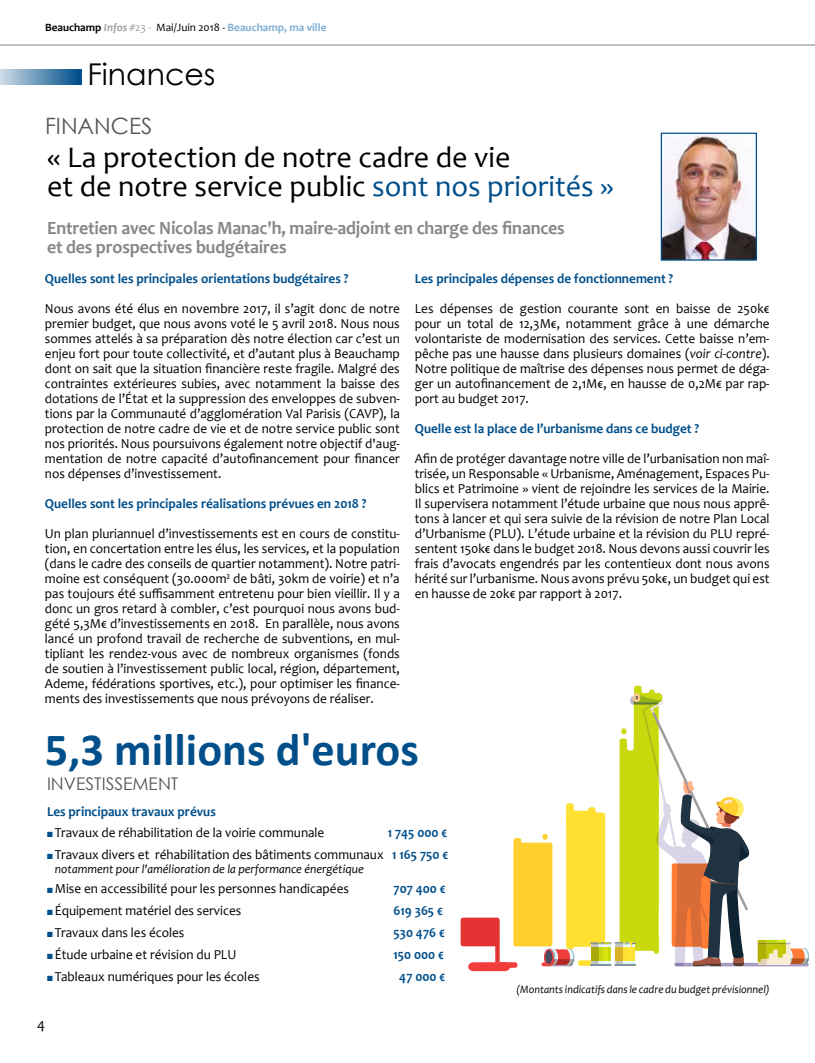
<style>
.page{position:relative;width:815px;height:1063px;background:#fff}
.page>*{position:absolute;margin:0;border:0;box-sizing:border-box;transform-origin:0 0}
.t1{font:700 46.25px "Calibri";color:#004f8b}
.t2{font:30px/28.8px "Candara";color:#000}
.t3{font:30px "Century Gothic";color:#000}
.t4{font:22.5px "Century Gothic";color:#575756}
.t5{font:700 18.75px/18.8px "Candara";letter-spacing:-.01em;color:#878787;scale:.96 1}
.t6{font:17.5px "Century Gothic";color:#575756}
.t7{font:15px "Candara";color:#000}
.t8{font:13.75px/15px "Candara";color:#000;text-align:justify;scale:.96 1}
.t9{font:700 13.75px "Candara";color:#004f8b;scale:.96 1}
.t10{font:italic 12.5px "Candara";color:#000;scale:.96 1}
.t11{font:italic 11.25px "Candara";color:#000;scale:.96 1}
.t12{font:700 11.25px "Candara";color:#7cadd3}
.s1{color:#000}
.s2{font-style:italic;color:#9d9d9c}
.s3{font-weight:400;color:#9d9d9c}
.s4{font-weight:400;color:#000}
.s5{color:#004f8b}
.s6{font-style:italic}
.s7{font-weight:700;color:#004f8b}
</style>
<div class="page">
<hr style="left:0;top:44px;width:815px;height:2px;background:#9d9d9c">
<div style="left:0;top:69px;width:81px;height:16px;background:linear-gradient(to right,#cfdde8,#004c89)"></div>
<div style="left:498px;top:962px;width:19px;height:6px;background:#f23d3d;border-radius:3px"></div>
<div style="left:461px;top:918px;width:39px;height:28px;background:#e33333;border-radius:3px"></div>
<div style="left:513px;top:843px;width:39px;height:103px;background:#ffcf30;border-radius:3px"></div>
<div style="left:514px;top:838px;width:7px;height:9px;background:#ffcf30;border-radius:3px"></div>
<svg style="left:541px;top:686px;width:268px;height:280px"></svg>
<svg style="left:468px;top:942px;width:42px;height:29px"></svg>
<img style="left:663px;top:135px;width:92px;height:124px">
<div style="left:661px;top:133px;width:96px;height:128px;border:1px solid #004f8b"></div>
<p class="t12" style="left:45px;top:20px;width:283px"><span class="s1">Beauchamp</span> <span class="s2">Infos</span> <span class="s3">#23 -</span> <span class="s4">Mai/Juin 2018 -</span> Beauchamp, ma ville</p>
<h2 class="t3" style="left:87px;top:53px;width:130px">Finances</h2>
<h3 class="t4" style="left:45px;top:110px;width:109px">FINANCES</h3>
<h2 class="t2" style="left:47px;top:143px;width:568px">« La protection de notre cadre de vie<br>et de notre service public <span class="s5">sont nos priorités »</span></h2>
<h3 class="t5" style="left:47px;top:219px;width:541px">Entretien avec Nicolas Manac'h, maire-adjoint en charge des finances et des prospectives budgétaires</h3>
<p class="t9" style="left:45px;top:270px;width:318px">Quelles sont les principales orientations budgétaires ?</p>
<p class="t8" style="left:45px;top:301px;width:371px">Nous avons été élus en novembre 2017, il s’agit donc de notre premier budget, que nous avons voté le 5 avril 2018. Nous nous sommes attelés à sa préparation dès notre élection car c’est un enjeu fort pour toute collectivité, et d’autant plus à Beauchamp dont on sait que la situation financière reste fragile. Malgré des contraintes extérieures subies, avec notamment la baisse des dotations de l’État et la suppression des enveloppes de subven&shy;tions par la Communauté d’agglomération Val Parisis (CAVP), la protection de notre cadre de vie et de notre service public sont nos priorités. Nous poursuivons également notre objectif d'aug&shy;mentation de notre capacité d’autofinancement pour financer nos dépenses d’investissement.</p>
<p class="t9" style="left:45px;top:495px;width:336px">Quelles sont les principales réalisations prévues en 2018 ?</p>
<p class="t8" style="left:45px;top:526px;width:371px">Un plan pluriannuel d’investissements est en cours de constitu&shy;tion, en concertation entre les élus, les services, et la population (dans le cadre des conseils de quartier notamment). Notre patri&shy;moine est conséquent (30.000m² de bâti, 30km de voirie) et n’a pas toujours été suffisamment entretenu pour bien vieillir. Il y a donc un gros retard à combler, c’est pourquoi nous avons bud&shy;gété 5,3M€ d’investissements en 2018. En parallèle, nous avons lancé un profond travail de recherche de subventions, en mul&shy;tipliant les rendez-vous avec de nombreux organismes (fonds de soutien à l’investissement public local, région, département, Ademe, fédérations sportives, etc.), pour optimiser les finance&shy;ments des investissements que nous prévoyons de réaliser.</p>
<p class="t9" style="left:415px;top:270px;width:271px">Les principales dépenses de fonctionnement ?</p>
<p class="t8" style="left:415px;top:301px;width:371px">Les dépenses de gestion courante sont en baisse de 250k€ pour un total de 12,3M€, notamment grâce à une démarche volontariste de modernisation des services. Cette baisse n’em&shy;pêche pas une hausse dans plusieurs domaines (<span class="s6">voir ci-contre</span>).<br>Notre politique de maîtrise des dépenses nous permet de déga&shy;ger un autofinancement de 2,1M€, en hausse de 0,2M€ par rap&shy;port au budget 2017.</p>
<p class="t9" style="left:415px;top:420px;width:298px">Quelle est la place de l’urbanisme dans ce budget ?</p>
<p class="t8" style="left:415px;top:451px;width:371px">Afin de protéger davantage notre ville de l’urbanisation non maî&shy;trisée, un Responsable « Urbanisme, Aménagement, Espaces Pu&shy;blics et Patrimoine » vient de rejoindre les services de la Mairie.<br>Il supervisera notamment l’étude urbaine que nous nous apprê&shy;tons à lancer et qui sera suivie de la révision de notre Plan Local d’Urbanisme (PLU). L’étude urbaine et la révision du PLU repré&shy;sentent 150k€ dans le budget 2018. Nous devons aussi couvrir les frais d’avocats engendrés par les contentieux dont nous avons hérité sur l’urbanisme. Nous avons prévu 50k€, un budget qui est en hausse de 20k€ par rapport à 2017.</p>
<h1 class="t1" style="left:45px;top:720px;width:375px">5,3 millions d'euros</h1>
<p class="t6" style="left:47px;top:771px;width:133px">INVESTISSEMENT</p>
<p class="t9" style="left:47px;top:803px;width:177px">Les principaux travaux prévus</p>
<p class="t8" style="left:47px;top:825px;width:290px"><span class="s5">■</span> Travaux de réhabilitation de la voirie communale</p>
<p class="t9" style="left:388px;top:825px;width:63px">1 745 000 €</p>
<p class="t8" style="left:47px;top:847px;width:419px"><span class="s5">■</span> Travaux divers et réhabilitation des bâtiments communaux <span class="s7">1 165 750 €</span></p>
<p class="t8" style="left:47px;top:881px;width:316px"><span class="s5">■</span> Mise en accessibilité pour les personnes handicapées</p>
<p class="t9" style="left:394px;top:880px;width:56px">707 400 €</p>
<p class="t8" style="left:47px;top:903px;width:204px"><span class="s5">■</span> Équipement matériel des services</p>
<p class="t9" style="left:394px;top:902px;width:53px">619 365 €</p>
<p class="t8" style="left:47px;top:925px;width:145px"><span class="s5">■</span> Travaux dans les écoles</p>
<p class="t9" style="left:394px;top:924px;width:55px">530 476 €</p>
<p class="t8" style="left:47px;top:947px;width:199px"><span class="s5">■</span> Étude urbaine et révision du PLU</p>
<p class="t9" style="left:394px;top:946px;width:54px">150 000 €</p>
<p class="t8" style="left:47px;top:969px;width:223px"><span class="s5">■</span> Tableaux numériques pour les écoles</p>
<p class="t9" style="left:399px;top:968px;width:49px">47 000 €</p>
<p class="t10" style="left:55px;top:861px;width:323px">notamment pour l'amélioration de la performance énergétique</p>
<p class="t7" style="left:37px;top:1015px;width:9px">4</p>
<p class="t11" style="left:516px;top:982px;width:265px">(Montants indicatifs dans le cadre du budget prévisionnel)</p>
</div>
